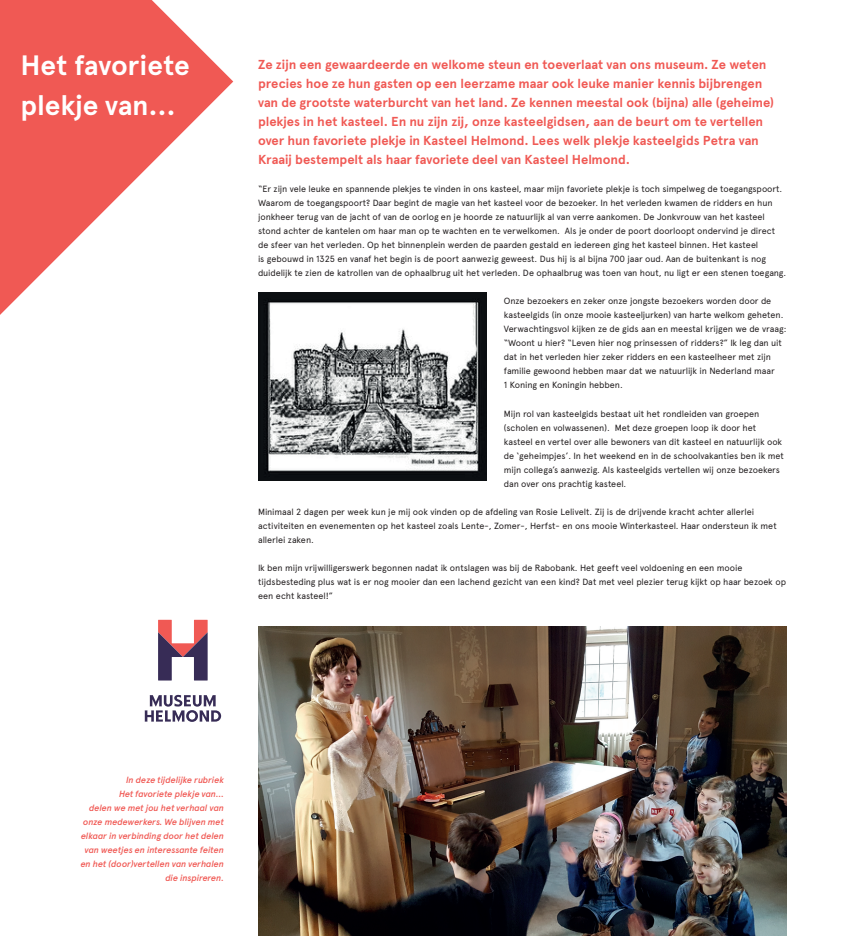
<style>
.page{position:relative;width:842px;height:936px;background:#fff}
.page>*{position:absolute;margin:0;border:0;box-sizing:border-box;transform-origin:0 0}
.t1{font:700 28px/40px "Apercu";letter-spacing:-.005em;color:#fff}
.t2{font:700 13px/19px "Apercu";letter-spacing:-.005em;color:#f05954}
.t3{font:9px/14px "Apercu";letter-spacing:-.01em;color:#231f20}
.t4{font:italic 500 9px/14px "Apercu";letter-spacing:-.015em;color:#f05954;text-align:right}
</style>
<div class="page">
<svg style="left:158px;top:619px;width:50px;height:61px"></svg>
<svg style="left:145px;top:694px;width:76px;height:27px"></svg>
<svg style="left:0;top:0;width:233px;height:315px;fill:#f05954"></svg>
<img style="left:258px;top:626px;width:529px;height:309px">
<img style="left:258px;top:293px;width:229px;height:187px">
<h1 class="t1" style="left:21px;top:45px;width:171px">Het favoriete plekje van…</h1>
<p class="t2" style="left:258px;top:55px;width:518px">Ze zijn een gewaardeerde en welkome steun en toeverlaat van ons museum. Ze weten precies hoe ze hun gasten op een leerzame maar ook leuke manier kennis bijbrengen van de grootste waterburcht van het land. Ze kennen meestal ook (bijna) alle (geheime) plekjes in het kasteel. En nu zijn zij, onze kasteelgidsen, aan de beurt om te vertellen over hun favoriete plekje in Kasteel Helmond. Lees welk plekje kasteelgids Petra van Kraaij bestempelt als haar favoriete deel van Kasteel Helmond.</p>
<p class="t3" style="left:258px;top:182px;width:529px">“Er zijn vele leuke en spannende plekjes te vinden in ons kasteel, maar mijn favoriete plekje is toch simpelweg de toegangspoort.<br>Waarom de toegangspoort? Daar begint de magie van het kasteel voor de bezoeker. In het verleden kwamen de ridders en hun jonkheer terug van de jacht of van de oorlog en je hoorde ze natuurlijk al van verre aankomen. De Jonkvrouw van het kasteel stond achter de kantelen om haar man op te wachten en te verwelkomen. Als je onder de poort doorloopt ondervind je direct de sfeer van het verleden. Op het binnenplein werden de paarden gestald en iedereen ging het kasteel binnen. Het kasteel<br>is gebouwd in 1325 en vanaf het begin is de poort aanwezig geweest. Dus hij is al bijna 700 jaar oud. Aan de buitenkant is nog duidelijk te zien de katrollen van de ophaalbrug uit het verleden. De ophaalbrug was toen van hout, nu ligt er een stenen toegang.</p>
<p class="t3" style="left:504px;top:294px;width:284px">Onze bezoekers en zeker onze jongste bezoekers worden door de kasteelgids (in onze mooie kasteeljurken) van harte welkom geheten.<br>Verwachtingsvol kijken ze de gids aan en meestal krijgen we de vraag: “Woont u hier? “Leven hier nog prinsessen of ridders?” Ik leg dan uit dat in het verleden hier zeker ridders en een kasteelheer met zijn familie gewoond hebben maar dat we natuurlijk in Nederland maar<br>1 Koning en Koningin hebben.</p>
<p class="t3" style="left:504px;top:406px;width:282px">Mijn rol van kasteelgids bestaat uit het rondleiden van groepen (scholen en volwassenen). Met deze groepen loop ik door het kasteel en vertel over alle bewoners van dit kasteel en natuurlijk ook de ‘geheimpjes’. In het weekend en in de schoolvakanties ben ik met mijn collega’s aanwezig. Als kasteelgids vertellen wij onze bezoekers dan over ons prachtig kasteel.</p>
<p class="t3" style="left:258px;top:504px;width:520px">Minimaal 2 dagen per week kun je mij ook vinden op de afdeling van Rosie Lelivelt. Zij is de drijvende kracht achter allerlei activiteiten en evenementen op het kasteel zoals Lente-, Zomer-, Herfst- en ons mooie Winterkasteel. Haar ondersteun ik met allerlei zaken.</p>
<p class="t3" style="left:258px;top:560px;width:529px">Ik ben mijn vrijwilligerswerk begonnen nadat ik ontslagen was bij de Rabobank. Het geeft veel voldoening en een mooie tijdsbesteding plus wat is er nog mooier dan een lachend gezicht van een kind? Dat met veel plezier terug kijkt op haar bezoek op een echt kasteel!”</p>
<p class="t4" style="left:81px;top:772px;width:145px">In deze tijdelijke rubriek<br>Het favoriete plekje van...<br>delen we met jou het verhaal van onze medewerkers. We blijven met elkaar in verbinding door het delen van weetjes en interessante feiten en het (door)vertellen van verhalen die inspireren.</p>
</div>
